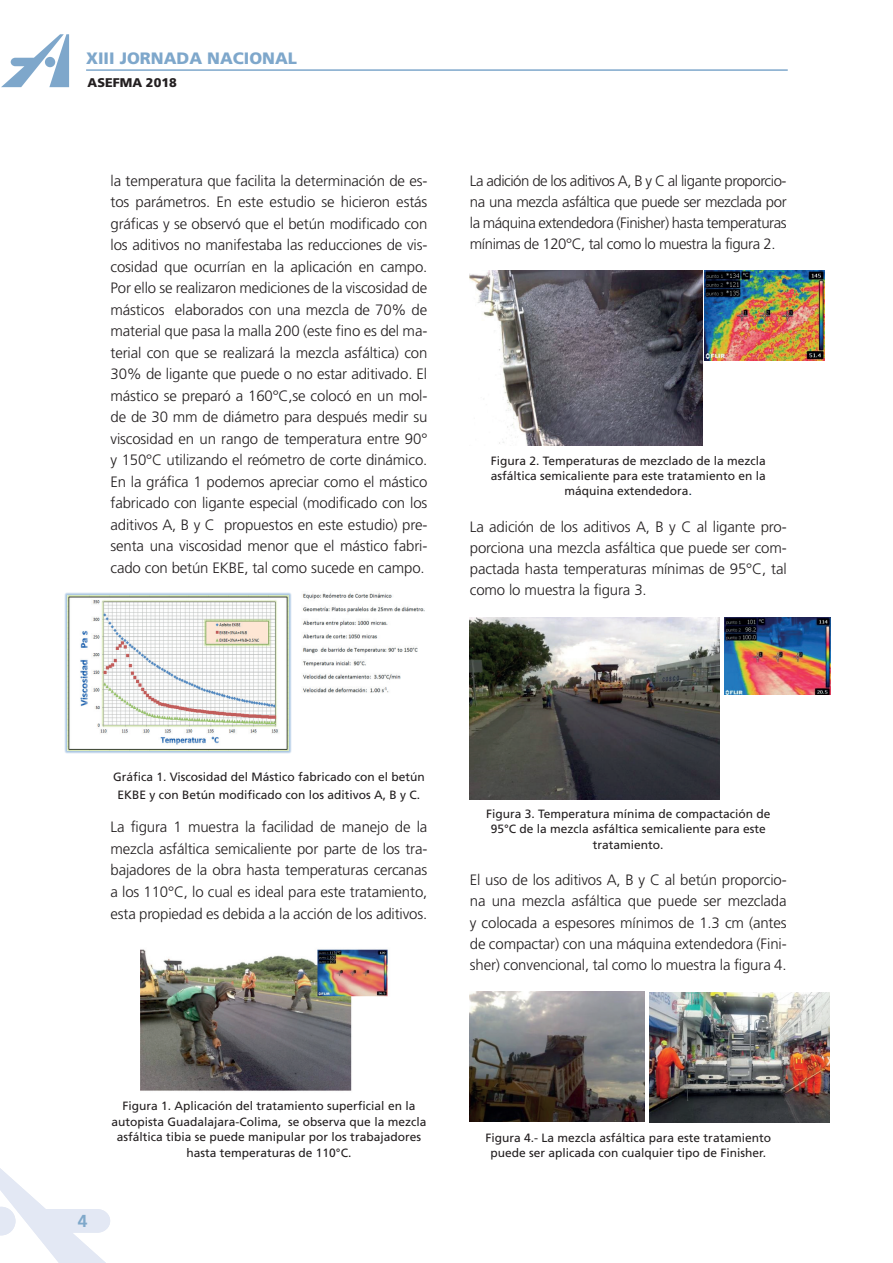
<style>
.page{position:relative;width:893px;height:1263px;background:#fff}
.page>*{position:absolute;margin:0;border:0;box-sizing:border-box;transform-origin:0 0}
.t1{font:700 17.4px "Frutiger";color:#7fa8ca}
.t2{font:900 16.5px "Frutiger";color:#7ea7cb}
.t3{font:300 15px/21.5px "Frutiger";letter-spacing:-.01em;color:#231f20;text-align:justify}
.t4{font:900 12.6px "Frutiger";color:#231f20}
.t5{font:12px/15.1px "Frutiger";color:#231f20;text-align:center}
.s1{font-family:"Arial";font-size:13.5px;color:#04203d}
</style>
<div class="page">
<hr style="left:86px;top:69px;width:702px;height:2px;background:#7ea7cb">
<svg style="left:1px;top:34px;width:68px;height:53px"></svg>
<svg style="left:0;top:1168px;width:110px;height:95px"></svg>
<img style="left:64px;top:592px;width:228px;height:162px">
<img style="left:303px;top:593px;width:122px;height:100px">
<img style="left:141px;top:949px;width:247px;height:142px">
<img style="left:470px;top:271px;width:232px;height:174px">
<img style="left:705px;top:271px;width:119px;height:89px">
<img style="left:470px;top:617px;width:250px;height:182px">
<img style="left:724px;top:617px;width:106px;height:78px">
<img style="left:649px;top:992px;width:180px;height:130px">
<img style="left:470px;top:992px;width:175px;height:129px">
<p class="t2" style="left:86px;top:49px;width:212px">XIII JORNADA NACIONAL</p>
<p class="t4" style="left:88px;top:75px;width:91px">ASEFMA 2018</p>
<p class="t3" style="left:111px;top:170px;width:318px">la temperatura que facilita la determinación de es&shy;tos parámetros. En este estudio se hicieron estás gráficas y se observó que el betún modificado con los aditivos no manifestaba las reducciones de vis&shy;cosidad que ocurrían en la aplicación en campo.<br>Por ello se realizaron mediciones de la viscosidad de másticos elaborados con una mezcla de 70% de material que pasa la malla 200 (este fino es del ma&shy;terial con que se realizará la mezcla asfáltica) con 30% de ligante que puede o no estar aditivado. El mástico se preparó a 160°C,se colocó en un mol&shy;de de 30 mm de diámetro para después medir su viscosidad en un rango de temperatura entre 90° y 150°C utilizando el reómetro de corte dinámico.<br>En la gráfica 1 podemos apreciar como el mástico fabricado con ligante especial (modificado con los aditivos A, B y C propuestos en este estudio) pre&shy;senta una viscosidad menor que el mástico fabri&shy;cado con betún EKBE, tal como sucede en campo.</p>
<p class="t3" style="left:470px;top:170px;width:318px">La adición de los aditivos A, B y C al ligante proporcio&shy;na una mezcla asfáltica que puede ser mezclada por la máquina extendedora (Finisher) hasta temperaturas mínimas de 120°C, tal como lo muestra la figura 2.</p>
<p class="t5" style="left:491px;top:453px;width:277px">Figura 2. Temperaturas de mezclado de la mezcla asfáltica semicaliente para este tratamiento en la máquina extendedora<span class="s1">.</span></p>
<p class="t3" style="left:470px;top:516px;width:318px">La adición de los aditivos A, B y C al ligante pro&shy;porciona una mezcla asfáltica que puede ser com&shy;pactada hasta temperaturas mínimas de 95°C, tal como lo muestra la figura 3.</p>
<p class="t5" style="left:113px;top:768px;width:313px;line-height:18px">Gráfica 1. Viscosidad del Mástico fabricado con el betún<br>EKBE y con Betún modificado con los aditivos A, B y C.</p>
<p class="t3" style="left:111px;top:816px;width:318px">La figura 1 muestra la facilidad de manejo de la mezcla asfáltica semicaliente por parte de los tra&shy;bajadores de la obra hasta temperaturas cercanas a los 110°C, lo cual es ideal para este tratamiento, esta propiedad es debida a la acción de los aditivos.</p>
<p class="t5" style="left:486px;top:807px;width:286px">Figura 3. Temperatura mínima de compactación de<br>95°C de la mezcla asfáltica semicaliente para este tratamiento.</p>
<p class="t3" style="left:470px;top:870px;width:318px">El uso de los aditivos A, B y C al betún proporcio&shy;na una mezcla asfáltica que puede ser mezclada y colocada a espesores mínimos de 1.3 cm (antes de compactar) con una máquina extendedora (Fini&shy;sher) convencional, tal como lo muestra la figura 4.</p>
<p class="t1" style="left:78px;top:1211px;width:11px">4</p>
<p class="t5" style="left:112px;top:1098px;width:316px">Figura 1. Aplicación del tratamiento superficial en la autopista Guadalajara-Colima, se observa que la mezcla asfáltica tibia se puede manipular por los trabajadores hasta temperaturas de 110°C.</p>
<p class="t5" style="left:486px;top:1130px;width:287px">Figura 4.- La mezcla asfáltica para este tratamiento puede ser aplicada con cualquier tipo de Finisher.</p>
</div>
